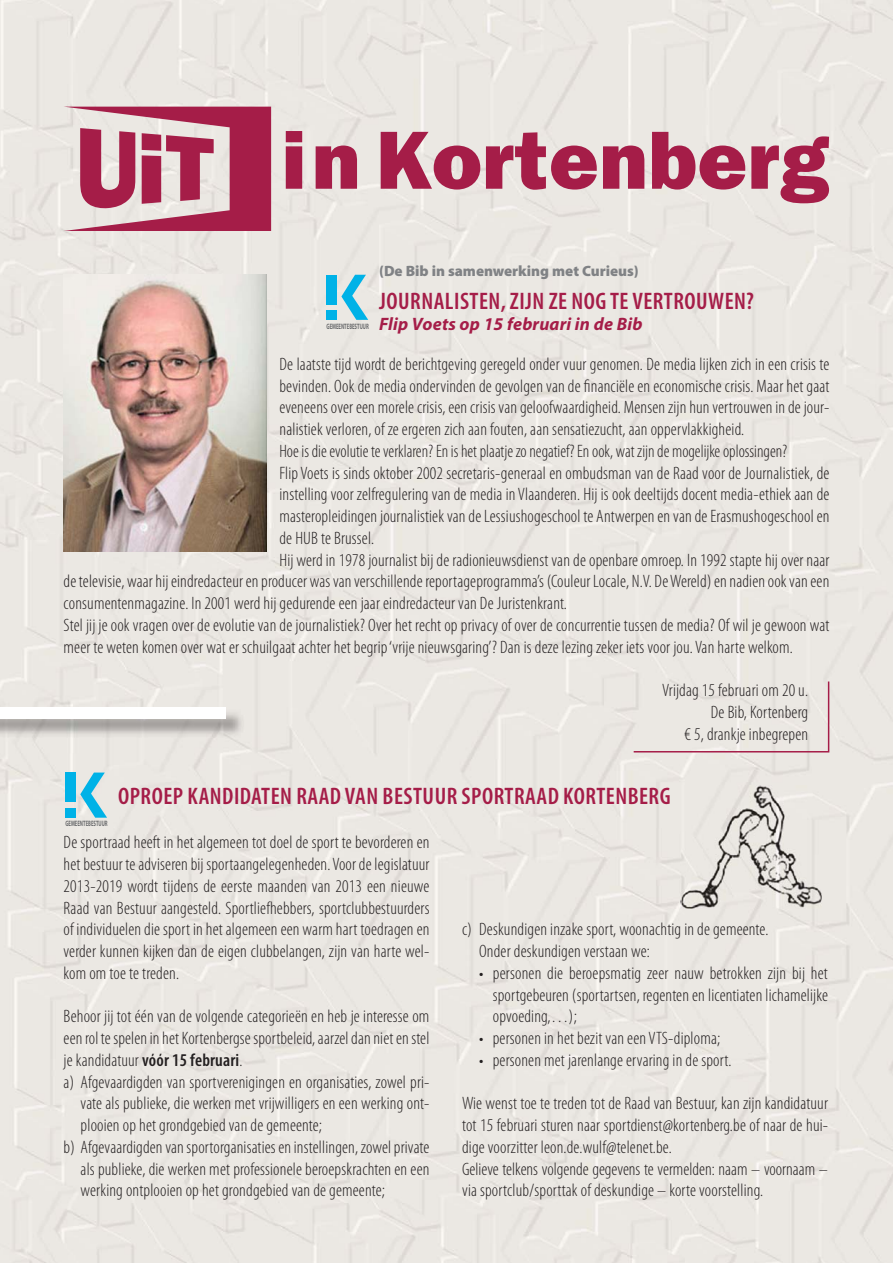
<style>
.page{position:relative;width:893px;height:1263px;background:#fff}
.page>*{position:absolute;margin:0;border:0;box-sizing:border-box;transform-origin:0 0}
.t1{font:82.95px "ITC Franklin Gothic Std Hvy";letter-spacing:.01em;color:#a51d48}
.t2{font:600 condensed 24px "Myriad Pro";letter-spacing:.02em;color:#a51d48}
.t3{font:300 condensed 18px/21.8px "Myriad Pro";letter-spacing:.01em;color:#231f20;text-align:justify}
.t4{font:italic 700 18px "Myriad Pro";letter-spacing:.01em;color:#a51d48}
.t5{font:900 15px "Myriad Pro";color:#808285}
.t6{font:700 7.8px "Myriad Pro";color:#6d6e70;scale:.6 1}
.s1{font-weight:600}
</style>
<div class="page">
<div style="left:0;top:0;width:892px;height:1263px;background:#ebe8e3"></div>
<svg style="left:64px;top:107px;width:207px;height:124px"></svg>
<svg style="left:80px;top:773px;width:27px;height:45px"></svg>
<div style="left:66px;top:808px;width:10px;height:10px;background:#00b2e7"></div>
<div style="left:66px;top:773px;width:10px;height:29px;background:#00b2e7"></div>
<img style="left:0;top:710px;width:244px;height:28px">
<div style="left:0;top:707px;width:225px;height:12px;background:#fff"></div>
<svg style="left:633px;top:682px;width:196px;height:71px"></svg>
<img style="left:64px;top:275px;width:203px;height:276px">
<svg style="left:341px;top:275px;width:27px;height:45px"></svg>
<div style="left:327px;top:310px;width:10px;height:10px;background:#00b2e7"></div>
<div style="left:327px;top:275px;width:10px;height:29px;background:#00b2e7"></div>
<img style="left:680px;top:786px;width:142px;height:123px">
<h1 class="t1" style="left:282px;top:112px;width:548px">in Kortenberg</h1>
<p class="t6" style="left:326px;top:323px;width:72px">GEMEENTEBESTUUR</p>
<p class="t5" style="left:379px;top:265px;width:261px">(De Bib in samenwerking met Curieus)</p>
<h2 class="t2" style="left:379px;top:292px;width:376px">JOURNALISTEN, ZIJN ZE NOG TE VERTROUWEN?</h2>
<p class="t4" style="left:379px;top:318px;width:265px">Flip Voets op 15 februari in de Bib</p>
<p class="t3" style="left:279px;top:355px;width:551px">De laatste tijd wordt de berichtgeving geregeld onder vuur genomen. De media lijken zich in een crisis te</p>
<p class="t3" style="left:279px;top:377px;width:551px">bevinden. Ook de media ondervinden de gevolgen van de financiële en economische crisis. Maar het gaat</p>
<p class="t3" style="left:279px;top:398px;width:551px">eveneens over een morele crisis, een crisis van geloofwaardigheid. Mensen zijn hun vertrouwen in de jour-</p>
<p class="t3" style="left:279px;top:420px;width:466px">nalistiek verloren, of ze ergeren zich aan fouten, aan sensatiezucht, aan oppervlakkigheid.</p>
<p class="t3" style="left:279px;top:442px;width:509px">Hoe is die evolutie te verklaren? En is het plaatje zo negatief? En ook, wat zijn de mogelijke oplossingen?</p>
<p class="t3" style="left:279px;top:464px;width:551px">Flip Voets is sinds oktober 2002 secretaris-generaal en ombudsman van de Raad voor de Journalistiek, de</p>
<p class="t3" style="left:279px;top:485px;width:551px">instelling voor zelfregulering van de media in Vlaanderen. Hij is ook deeltijds docent media-ethiek aan de</p>
<p class="t3" style="left:279px;top:507px;width:551px">masteropleidingen journalistiek van de Lessiushogeschool te Antwerpen en van de Erasmushogeschool en</p>
<p class="t3" style="left:279px;top:529px;width:96px">de HUB te Brussel.</p>
<p class="t3" style="left:279px;top:551px;width:551px">Hij werd in 1978 journalist bij de radionieuwsdienst van de openbare omroep. In 1992 stapte hij over naar</p>
<p class="t3" style="left:64px;top:572px;width:767px">de televisie, waar hij eindredacteur en producer was van verschillende reportageprogramma’s (Couleur Locale, N.V. De Wereld) en nadien ook van een</p>
<p class="t3" style="left:64px;top:594px;width:505px">consumentenmagazine. In 2001 werd hij gedurende een jaar eindredacteur van De Juristenkrant.</p>
<p class="t3" style="left:64px;top:616px;width:767px">Stel jij je ook vragen over de evolutie van de journalistiek? Over het recht op privacy of over de concurrentie tussen de media? Of wil je gewoon wat</p>
<p class="t3" style="left:64px;top:638px;width:730px">meer te weten komen over wat er schuilgaat achter het begrip ‘vrije nieuwsgaring’? Dan is deze lezing zeker iets voor jou. Van harte welkom.</p>
<p class="t3" style="left:662px;top:681px;width:147px;text-align:right">Vrijdag 15 februari om 20 u.<br>De Bib, Kortenberg<br>€ 5, drankje inbegrepen</p>
<h2 class="t2" style="left:118px;top:787px;width:554px">OPROEP KANDIDATEN RAAD VAN BESTUUR SPORTRAAD KORTENBERG</h2>
<p class="t6" style="left:65px;top:821px;width:72px">GEMEENTEBESTUUR</p>
<p class="t3" style="left:64px;top:833px;width:367px">De sportraad heeft in het algemeen tot doel de sport te bevorderen en het bestuur te adviseren bij sportaangelegenheden. Voor de legislatuur 2013-2019 wordt tijdens de eerste maanden van 2013 een nieuwe Raad van Bestuur aangesteld. Sportliefhebbers, sportclubbestuurders of individuelen die sport in het algemeen een warm hart toedragen en verder kunnen kijken dan de eigen clubbelangen, zijn van harte wel&shy;kom om toe te treden.</p>
<p class="t3" style="left:64px;top:1007px;width:367px">Behoor jij tot één van de volgende categorieën en heb je interesse om</p>
<p class="t3" style="left:64px;top:1029px;width:367px">een rol te spelen in het Kortenbergse sportbeleid, aarzel dan niet en stel</p>
<p class="t3" style="left:64px;top:1051px;width:180px">je kandidatuur <span class="s1">vόόr 15 februari</span>.</p>
<p class="t3" style="left:64px;top:1073px;width:367px">a) Afgevaardigden van sportverenigingen en organisaties, zowel pri-</p>
<p class="t3" style="left:81px;top:1094px;width:350px">vate als publieke, die werken met vrijwilligers en een werking ont-</p>
<p class="t3" style="left:81px;top:1116px;width:243px">plooien op het grondgebied van de gemeente;</p>
<p class="t3" style="left:64px;top:1138px;width:367px">b) Afgevaardigden van sportorganisaties en instellingen, zowel private</p>
<p class="t3" style="left:81px;top:1160px;width:350px">als publieke, die werken met professionele beroepskrachten en een</p>
<p class="t3" style="left:81px;top:1181px;width:306px">werking ontplooien op het grondgebied van de gemeente;</p>
<p class="t3" style="left:479px;top:920px;width:291px;text-indent:-17px">c) Deskundigen inzake sport, woonachtig in de gemeente.<br>Onder deskundigen verstaan we:</p>
<p class="t3" style="left:493px;top:964px;width:337px;text-indent:-14px">• personen die beroepsmatig zeer nauw betrokken zijn bij het sportgebeuren (sportartsen, regenten en licentiaten lichamelijke opvoeding,…);</p>
<p class="t3" style="left:479px;top:1029px;width:243px">• personen in het bezit van een VTS-diploma;</p>
<p class="t3" style="left:479px;top:1051px;width:254px">• personen met jarenlange ervaring in de sport.</p>
<p class="t3" style="left:462px;top:1094px;width:367px;text-align:left">Wie wenst toe te treden tot de Raad van Bestuur, kan zijn kandidatuur tot 15 februari sturen naar sportdienst@kortenberg.be of naar de hui&shy;dige voorzitter leon.de.wulf@telenet.be.<br>Gelieve telkens volgende gegevens te vermelden: naam – voornaam – via sportclub/sporttak of deskundige – korte voorstelling.</p>
</div>
